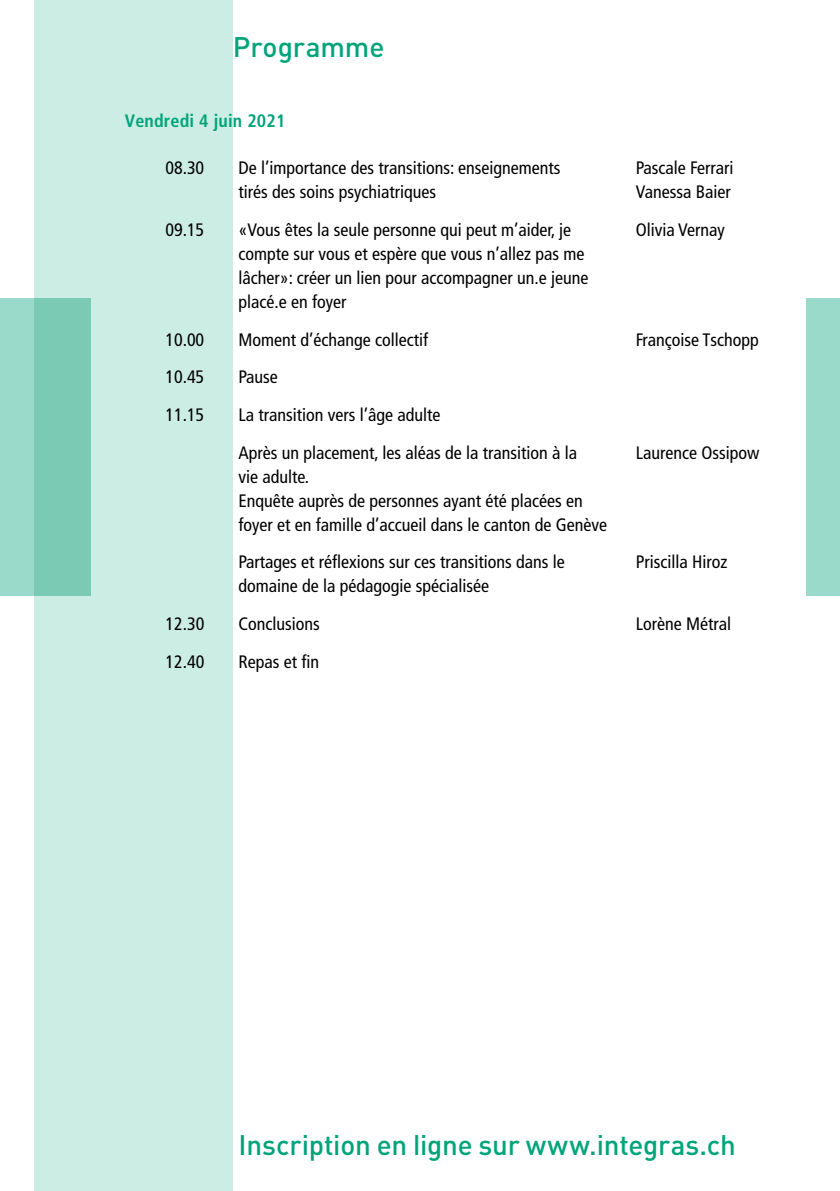
<style>
.page{position:relative;width:840px;height:1191px;background:#fff}
.page>*{position:absolute;margin:0;border:0;box-sizing:border-box;transform-origin:0 0}
.t1{font:500 28px "DIN";letter-spacing:-.005em;color:#00a47a}
.t2{font:condensed 18px/24px "Frutiger";color:#000}
.t3{font:700 condensed 18px "Frutiger";letter-spacing:.01em;color:#00a47a}
</style>
<div class="page">
<div style="left:34px;top:0;width:198px;height:1191px;background:#ccede4"></div>
<svg style="left:0;top:298px;width:91px;height:297px;fill:#7bcbb4"></svg>
<div style="left:805px;top:298px;width:34px;height:297px;background:#9adaca"></div>
<h1 class="t1" style="left:232px;top:29px;width:153px">Programme</h1>
<p class="t3" style="left:125px;top:110px;width:162px">Vendredi 4 juin 2021</p>
<p class="t2" style="left:165px;top:156px;width:40px">08.30</p>
<p class="t2" style="left:238px;top:156px;width:323px">De l’importance des transitions: enseignements</p>
<p class="t2" style="left:635px;top:156px;width:99px">Pascale Ferrari</p>
<p class="t2" style="left:238px;top:180px;width:199px">tirés des soins psychiatriques</p>
<p class="t2" style="left:635px;top:180px;width:96px">Vanessa Baier</p>
<p class="t2" style="left:165px;top:218px;width:40px">09.15</p>
<p class="t2" style="left:238px;top:218px;width:334px">«Vous êtes la seule personne qui peut m’aider, je</p>
<p class="t2" style="left:635px;top:218px;width:90px">Olivia Vernay</p>
<p class="t2" style="left:238px;top:242px;width:351px">compte sur vous et espère que vous n’allez pas me lâcher»: créer un lien pour accompagner un.e jeune placé.e en foyer</p>
<p class="t2" style="left:165px;top:327px;width:40px">10.00</p>
<p class="t2" style="left:238px;top:327px;width:191px">Moment d’échange collectif</p>
<p class="t2" style="left:635px;top:327px;width:125px">Françoise Tschopp</p>
<p class="t2" style="left:165px;top:365px;width:40px">10.45</p>
<p class="t2" style="left:238px;top:365px;width:41px">Pause</p>
<p class="t2" style="left:165px;top:403px;width:40px">11.15</p>
<p class="t2" style="left:238px;top:396px;width:340px;line-height:37.6px">La transition vers l’âge adulte<br>Après un placement, les aléas de la transition à la</p>
<p class="t2" style="left:635px;top:440px;width:125px">Laurence Ossipow</p>
<p class="t2" style="left:238px;top:464px;width:370px">vie adulte.<br>Enquête auprès de personnes ayant été placées en foyer et en famille d’accueil dans le canton de Genève</p>
<p class="t2" style="left:238px;top:550px;width:328px">Partages et réflexions sur ces transitions dans le</p>
<p class="t2" style="left:635px;top:550px;width:93px">Priscilla Hiroz</p>
<p class="t2" style="left:238px;top:574px;width:252px">domaine de la pédagogie spécialisée</p>
<p class="t2" style="left:165px;top:612px;width:40px">12.30</p>
<p class="t2" style="left:238px;top:612px;width:83px">Conclusions</p>
<p class="t2" style="left:635px;top:612px;width:97px">Lorène Métral</p>
<p class="t2" style="left:165px;top:649px;width:40px">12.40</p>
<p class="t2" style="left:238px;top:649px;width:82px">Repas et fin</p>
<h1 class="t1" style="left:238px;top:1127px;width:498px">Inscription en ligne sur www.integras.ch</h1>
</div>
